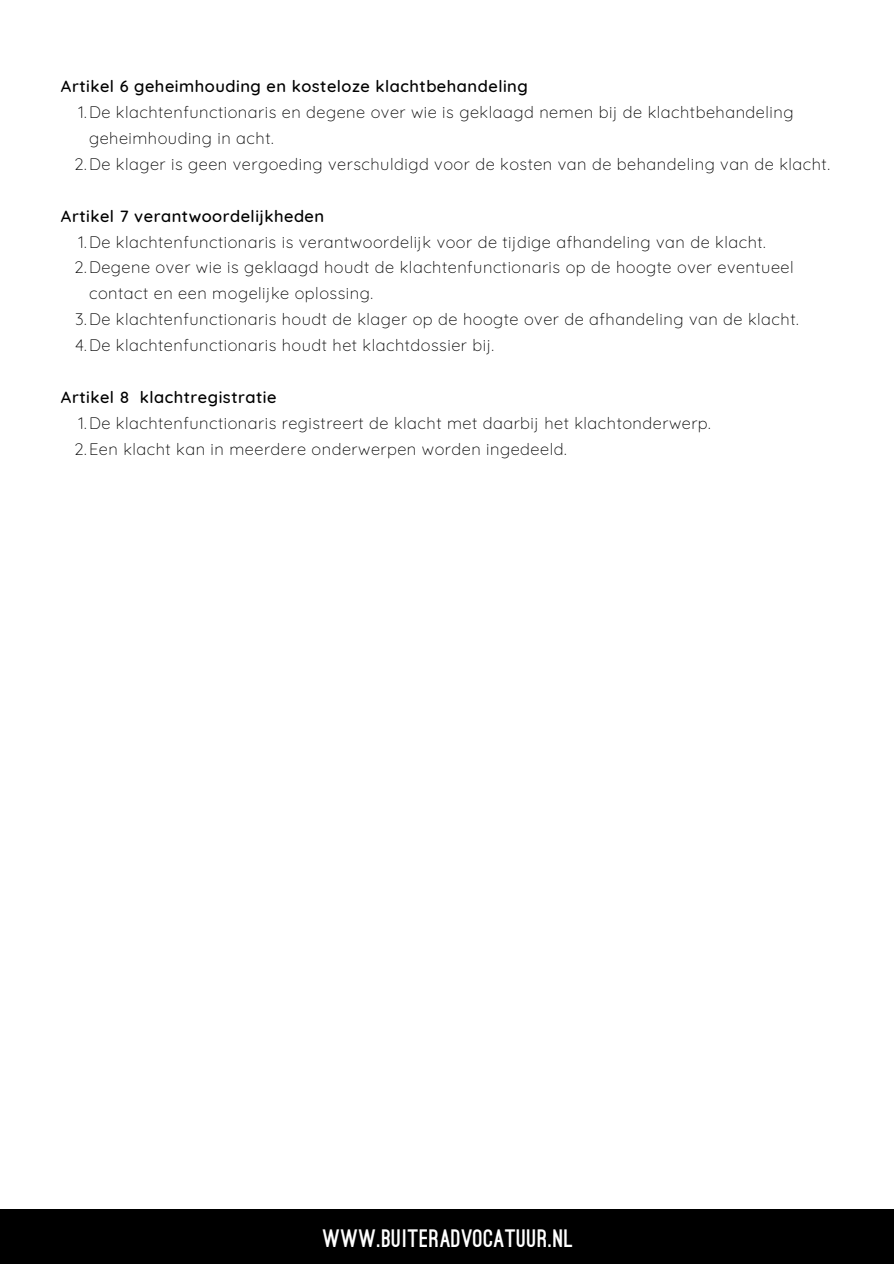
<style>
.page{position:relative;width:894px;height:1264px;background:#fff}
.page>*{position:absolute;margin:0;border:0;box-sizing:border-box;transform-origin:0 0}
.t1{font:900 24px "Ostrich Sans";letter-spacing:.03em;color:#fff}
.t2{font:300 16.5px/26px "Quicksand";letter-spacing:.03em;color:#000}
.t3{font:500 16.5px "Quicksand";letter-spacing:.03em;color:#000}
</style>
<div class="page">
<div style="left:0;top:1208px;width:893px;height:55px;background:#000"></div>
<p class="t3" style="left:61px;top:76px;width:468px">Artikel 6 geheimhouding en kosteloze klachtbehandeling</p>
<p class="t2" style="left:89px;top:99px;width:705px;text-indent:-11px">1.De klachtenfunctionaris en degene over wie is geklaagd nemen bij de klachtbehandeling geheimhouding in acht.</p>
<p class="t2" style="left:74px;top:151px;width:757px">2.De klager is geen vergoeding verschuldigd voor de kosten van de behandeling van de klacht.</p>
<p class="t3" style="left:61px;top:205px;width:265px">Artikel 7 verantwoordelijkheden</p>
<p class="t2" style="left:78px;top:228px;width:688px">1.De klachtenfunctionaris is verantwoordelijk voor de tijdige afhandeling van de klacht.</p>
<p class="t2" style="left:89px;top:254px;width:706px;text-indent:-15px">2.Degene over wie is geklaagd houdt de klachtenfunctionaris op de hoogte over eventueel contact en een mogelijke oplossing.</p>
<p class="t2" style="left:75px;top:306px;width:724px">3.De klachtenfunctionaris houdt de klager op de hoogte over de afhandeling van de klacht.</p>
<p class="t2" style="left:75px;top:332px;width:420px">4.De klachtenfunctionaris houdt het klachtdossier bij.</p>
<p class="t3" style="left:61px;top:386px;width:217px">Artikel 8 klachtregistratie</p>
<p class="t2" style="left:78px;top:410px;width:633px">1.De klachtenfunctionaris registreert de klacht met daarbij het klachtonderwerp.</p>
<p class="t2" style="left:74px;top:435px;width:494px">2.Een klacht kan in meerdere onderwerpen worden ingedeeld.</p>
<p class="t1" style="left:323px;top:1229px;width:251px">WWW.BUITERADVOCATUUR.NL</p>
</div>
